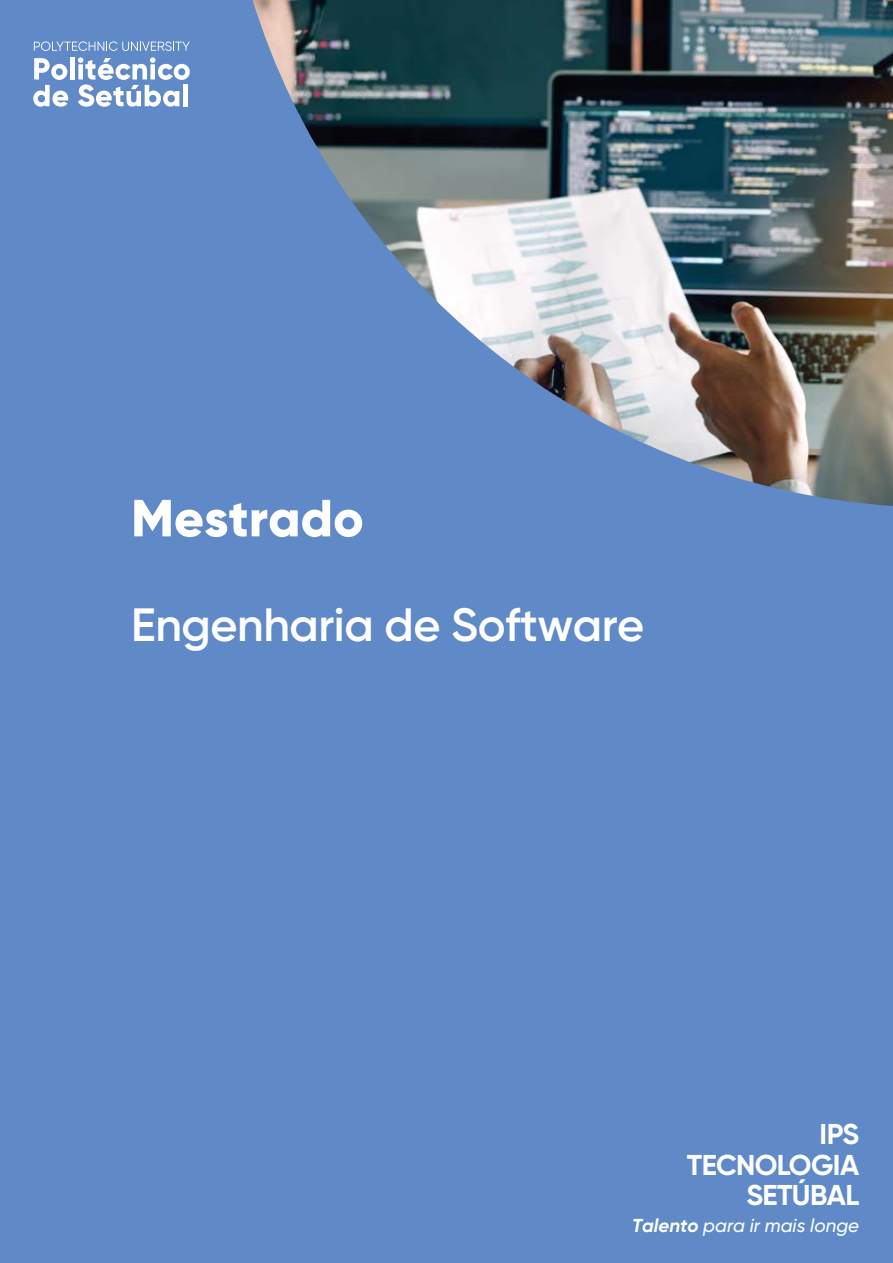
<style>
.page{position:relative;width:893px;height:1263px;background:#5f8ac7}
.page>*{position:absolute;margin:0;border:0;box-sizing:border-box;transform-origin:0 0}
.t1{font:800 52.2px "Gilroy";color:#fff}
.t2{font:600 46.65px "Gilroy";letter-spacing:-.01em;color:#fff}
.t3{font:700 28.65px/30.8px "Gilroy";letter-spacing:-.02em;color:#fff;text-align:right}
.t4{font:italic 500 18.75px "Gilroy";color:#fff}
.s1{font-weight:700}
</style>
<div class="page">
<div style="left:70px;top:57px;width:5px;height:22px;background:#fff"></div>
<svg style="left:33px;top:58px;width:35px;height:49px"></svg>
<svg style="left:78px;top:57px;width:112px;height:50px"></svg>
<div style="left:183px;top:84px;width:5px;height:22px;background:#fff"></div>
<svg style="left:34px;top:41px;width:156px;height:10px"></svg>
<img style="left:253px;top:0;width:640px;height:506px">
<h1 class="t1" style="left:131px;top:485px;width:234px">Mestrado</h1>
<h2 class="t2" style="left:131px;top:596px;width:515px">Engenharia de Software</h2>
<h3 class="t3" style="left:687px;top:1118px;width:174px">IPS<br>TECNOLOGIA<br>SETÚBAL</h3>
<p class="t4" style="left:632px;top:1213px;width:229px"><span class="s1">Talento</span> para ir mais longe</p>
</div>
